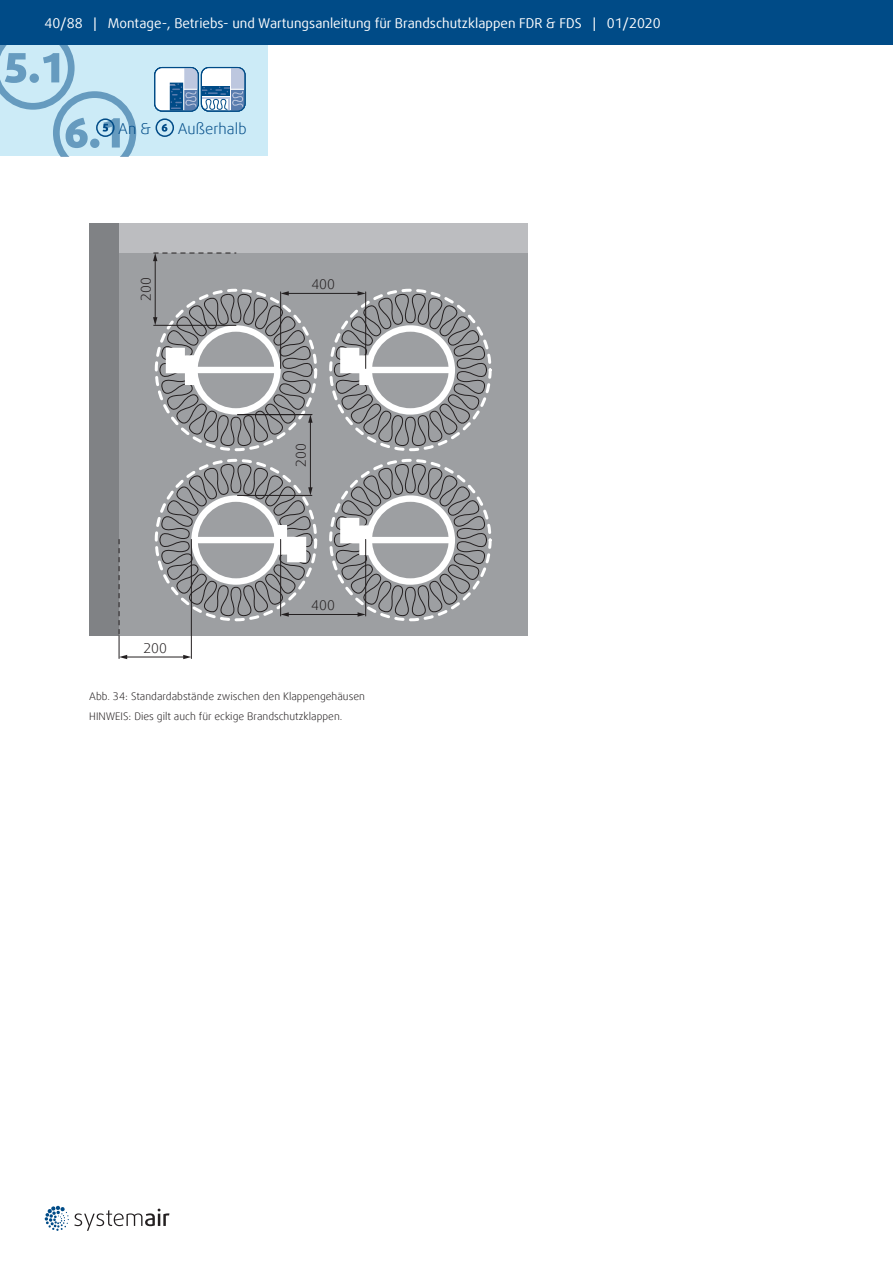
<style>
.page{position:relative;width:893px;height:1263px;background:#fff}
.page>*{position:absolute;margin:0;border:0;box-sizing:border-box;transform-origin:0 0}
.t1{font:300 15px "Daxline Offc Pro";color:#004b87}
.t2{font:13.5px "Daxline Offc Pro";color:#fff}
.t3{font:300 13.5px "Daxline Offc Pro";color:#231f20}
.t4{font:300 10.5px/19.2px "Daxline Offc Pro";color:#231f20}
</style>
<div class="page">
<div style="left:0;top:45px;width:268px;height:111px;background:#ccebf7"></div>
<svg style="left:0;top:45px;width:136px;height:111px"></svg>
<div style="left:156px;top:118px;width:18px;height:19px;border:2px solid #004b87;border-radius:50%"></div>
<svg style="left:162px;top:124px;width:5px;height:8px"></svg>
<svg style="left:154px;top:67px;width:92px;height:45px;background:#99b4cf"></svg>
<svg style="left:44px;top:1205px;width:125px;height:26px"></svg>
<div style="left:0;top:0;width:893px;height:45px;background:#004b87"></div>
<div style="left:119px;top:253px;width:408px;height:383px;background:#9d9fa2"></div>
<div style="left:89px;top:223px;width:30px;height:413px;background:#808285"></div>
<div style="left:119px;top:223px;width:408px;height:30px;background:#bcbdc0"></div>
<hr style="left:155px;top:260px;width:1px;height:59px;background:#231f20">
<svg style="left:153px;top:253px;width:83px;height:8px"></svg>
<hr style="left:287px;top:293px;width:72px;height:1px;background:#231f20">
<svg style="left:334px;top:291px;width:153px;height:155px"></svg>
<div style="left:329px;top:289px;width:163px;height:162px;border:3px dashed #fff;border-radius:50%"></div>
<div style="left:155px;top:459px;width:162px;height:162px;border:3px dashed #fff;border-radius:50%"></div>
<div style="left:329px;top:459px;width:163px;height:162px;border:3px dashed #fff;border-radius:50%"></div>
<hr style="left:287px;top:614px;width:72px;height:1px;background:#231f20">
<svg style="left:334px;top:464px;width:153px;height:153px"></svg>
<hr style="left:191px;top:539px;width:1px;height:119px;background:#231f20">
<hr style="left:126px;top:657px;width:59px;height:1px;background:#231f20">
<svg style="left:119px;top:539px;width:8px;height:120px"></svg>
<svg style="left:183px;top:655px;width:8px;height:4px"></svg>
<hr style="left:310px;top:421px;width:1px;height:68px;background:#231f20">
<svg style="left:160px;top:464px;width:153px;height:153px"></svg>
<hr style="left:365px;top:292px;width:1px;height:76px;background:#231f20">
<svg style="left:153px;top:291px;width:160px;height:155px"></svg>
<hr style="left:237px;top:414px;width:75px;height:1px;background:#231f20">
<hr style="left:280px;top:292px;width:1px;height:76px;background:#231f20">
<hr style="left:154px;top:325px;width:82px;height:1px;background:#231f20">
<p class="t2" style="left:45px;top:14px;width:618px">40/88 | Montage-, Betriebs- und Wartungsanleitung für Brandschutzklappen FDR &amp; FDS | 01/2020</p>
<h1 class="t1" style="left:118px;top:119px;width:35px">An &amp;</h1>
<h1 class="t1" style="left:178px;top:119px;width:70px">Außerhalb</h1>
<p class="t3" style="left:137px;top:301px;width:25px;rotate:-90deg">200</p>
<p class="t3" style="left:311px;top:275px;width:25px">400</p>
<p class="t3" style="left:292px;top:467px;width:25px;rotate:-90deg">200</p>
<p class="t3" style="left:143px;top:639px;width:25px">200</p>
<p class="t3" style="left:311px;top:596px;width:25px">400</p>
<p class="t4" style="left:89px;top:687px;width:277px">Abb. 34: Standardabstände zwischen den Klappengehäusen<br>HINWEIS: Dies gilt auch für eckige Brandschutzklappen.</p>
</div>
